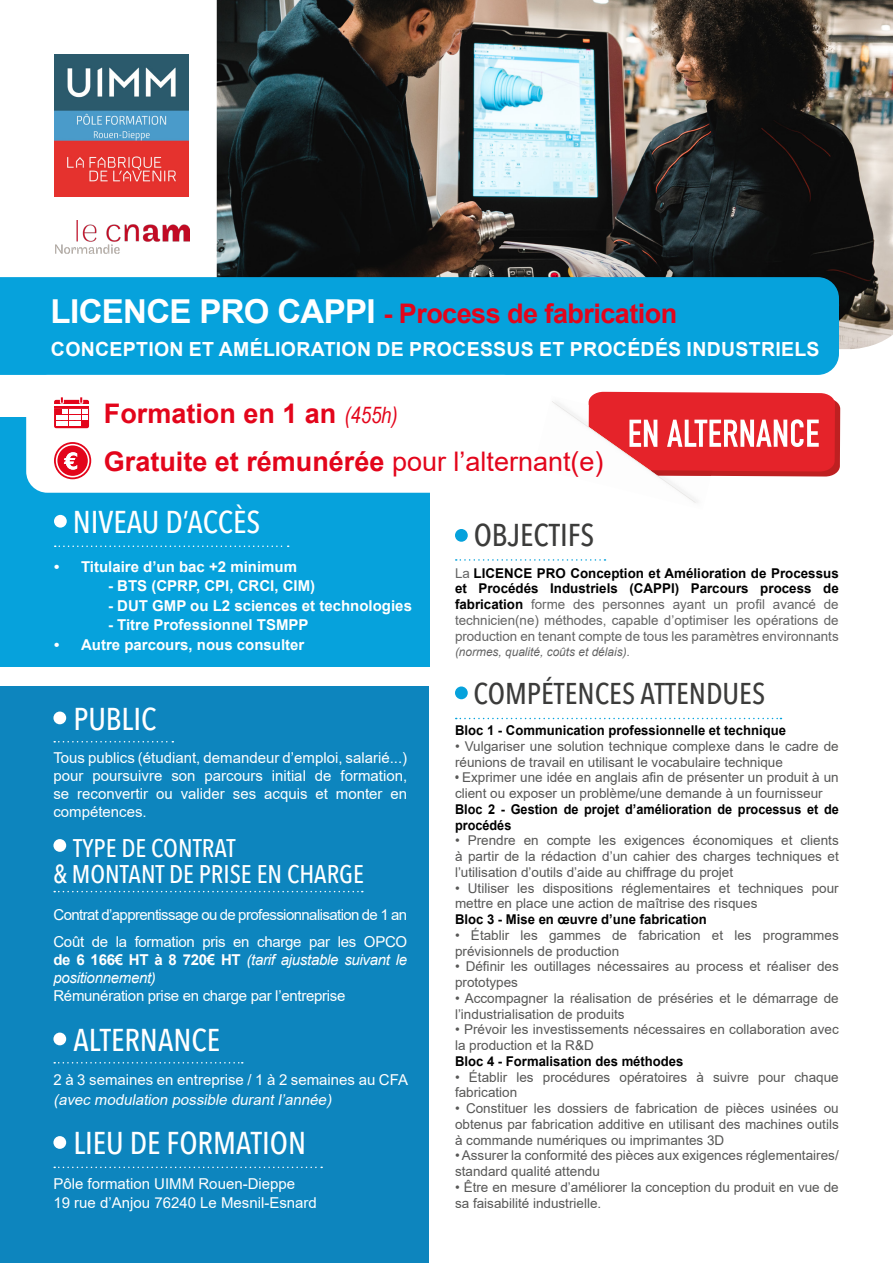
<style>
.page{position:relative;width:893px;height:1263px;background:#fff}
.page>*{position:absolute;margin:0;border:0;box-sizing:border-box;transform-origin:0 0}
.t1{font:500 31.5px "Avenir Next Condensed";color:#fff}
.t2{font:500 31.5px "Avenir Next Condensed";color:#3c3c3b}
.t3{font:500 30px "Avenir Next Condensed";color:#3c3c3b}
.t4{font:700 27px/48px "Arial";color:#e3051b}
.t5{font:700 27px "Arial";letter-spacing:-.02em;color:#e2051b}
.t6{font:500 25.5px/25.5px "Avenir Next Condensed";color:#fff}
.t7{font:700 19.5px "Arial";letter-spacing:.015em;color:#fff}
.t8{font:15px/18px "Arial";color:#fff;text-align:justify}
.t9{font:700 15px "Arial";color:#fff}
.t10{font:15px/27px "Arial";letter-spacing:-.04em;color:#fff}
.t11{font:italic 15px/18px "Arial";letter-spacing:-.02em;color:#fff}
.t12{font:15px "Arial";letter-spacing:-.02em;color:#fff}
.t13{font:italic 15px "Arial";color:#fff}
.t14{font:13.5px/15.8px "Arial";color:#575756}
.t15{font:13.5px/15.8px "Arial";color:#646464;text-align:justify}
.t16{font:700 13.5px "Arial";color:#000}
.t17{font:700 13.5px/15.8px "Arial";color:#000;scale:.94 1}
.t18{font:italic 12px "Arial";color:#646464}
.s1{font-size:33px;color:#fff}
.s2{font-family:"Arial Narrow";font-weight:400;font-style:italic;font-size:22.5px}
.s3{font-weight:400}
.s4{font-weight:700;font-style:normal}
.s5{font-weight:700;color:#000}
.s6{font-family:"Arial Narrow";font-weight:700}
</style>
<div class="page">
<img style="left:217px;top:0;width:676px;height:349px">
<div style="left:455px;top:529px;width:13px;height:13px;background:#06a2dc;border-radius:50%"></div>
<svg style="left:456px;top:559px;width:149px;height:2px"></svg>
<div style="left:455px;top:686px;width:13px;height:13px;background:#06a2dc;border-radius:50%"></div>
<svg style="left:456px;top:718px;width:325px;height:1px"></svg>
<div style="left:0;top:277px;width:839px;height:98px;background:#06a2dc"></div>
<img style="left:55px;top:54px;width:133px;height:142px">
<img style="left:55px;top:221px;width:134px;height:33px">
<div style="left:0;top:687px;width:429px;height:576px;background:#0d85be"></div>
<div style="left:0;top:418px;width:429px;height:249px;background:#06a2dc"></div>
<div style="left:26px;top:375px;width:499px;height:118px;background:#fff;border-radius:21px"></div>
<div style="left:53px;top:711px;width:13px;height:13px;background:#fff;border-radius:50%"></div>
<svg style="left:54px;top:741px;width:119px;height:1px"></svg>
<div style="left:53px;top:839px;width:13px;height:13px;background:#fff;border-radius:50%"></div>
<svg style="left:54px;top:891px;width:309px;height:1px"></svg>
<div style="left:53px;top:1032px;width:13px;height:13px;background:#fff;border-radius:50%"></div>
<svg style="left:54px;top:1062px;width:189px;height:1px"></svg>
<div style="left:53px;top:1136px;width:13px;height:13px;background:#fff;border-radius:50%"></div>
<svg style="left:54px;top:1166px;width:268px;height:2px"></svg>
<div style="left:54px;top:515px;width:13px;height:13px;background:#fff;border-radius:50%"></div>
<svg style="left:55px;top:545px;width:234px;height:2px"></svg>
<svg style="left:552px;top:392px;width:288px;height:111px"></svg>
<svg style="left:54px;top:397px;width:35px;height:31px"></svg>
<svg style="left:54px;top:442px;width:37px;height:37px"></svg>
<h3 class="t5" style="left:51px;top:295px;width:628px"><span class="s1">LICENCE PRO CAPPI</span> - Process de fabrication</h3>
<h3 class="t7" style="left:51px;top:336px;width:770px">CONCEPTION ET AMÉLIORATION DE PROCESSUS ET PROCÉDÉS INDUSTRIELS</h3>
<h3 class="t4" style="left:104px;top:390px;width:501px">Formation en 1 an <span class="s2">(455h)<br></span>Gratuite et rémunérée <span class="s3">pour l’alternant(e)</span></h3>
<h1 class="t1" style="left:73px;top:503px;width:189px">NIVEAU D’ACCÈS</h1>
<p class="t9" style="left:54px;top:556px;width:245px">• Titulaire d’un bac +2 minimum</p>
<p class="t9" style="left:108px;top:576px;width:209px">- BTS (CPRP, CPI, CRCI, CIM)</p>
<p class="t9" style="left:108px;top:595px;width:305px">- DUT GMP ou L2 sciences et technologies</p>
<p class="t9" style="left:108px;top:615px;width:202px">- Titre Professionnel TSMPP</p>
<p class="t9" style="left:54px;top:634px;width:252px">• Autre parcours, nous consulter</p>
<h1 class="t1" style="left:73px;top:699px;width:85px">PUBLIC</h1>
<p class="t8" style="left:53px;top:748px;width:355px">Tous publics (étudiant, demandeur d’emploi, salarié...) pour poursuivre son parcours initial de formation, se reconvertir ou valider ses acquis et monter en compétences.</p>
<h3 class="t6" style="left:53px;top:835px;width:312px;text-indent:20px">TYPE DE CONTRAT<br>&amp; MONTANT DE PRISE EN CHARGE</h3>
<p class="t10" style="left:53px;top:901px;width:355px">Contrat d’apprentissage ou de professionnalisation de 1 an<br>Coût de la formation pris en charge par les OPCO</p>
<p class="t11" style="left:53px;top:951px;width:355px"><span class="s4">de 6 166€ HT à 8 720€ HT</span> (tarif ajustable suivant le positionnement)</p>
<p class="t12" style="left:53px;top:985px;width:293px">Rémunération prise en charge par l’entreprise</p>
<h1 class="t1" style="left:73px;top:1020px;width:148px">ALTERNANCE</h1>
<p class="t8" style="left:53px;top:1071px;width:356px">2 à 3 semaines en entreprise / 1 à 2 semaines au CFA</p>
<p class="t13" style="left:53px;top:1089px;width:283px">(avec modulation possible durantl’année)</p>
<h1 class="t1" style="left:73px;top:1124px;width:234px">LIEU DE FORMATION</h1>
<p class="t8" style="left:53px;top:1173px;width:265px;line-height:19.5px">Pôle formation UIMM Rouen-Dieppe<br>19 rue d’Anjou 76240 Le Mesnil-Esnard</p>
<h1 class="t2" style="left:474px;top:516px;width:122px">OBJECTIFS</h1>
<p class="t15" style="left:455px;top:565px;width:385px">La <span class="s5">LICENCE PRO Conception et Amélioration de Processus et Procédés Industriels (CAPPI) Parcours process de fabrication</span> forme des personnes ayant un profil avancé de technicien(ne) méthodes, capable d’optimiser les opérations de production en tenant compte de tous les paramètres environnants</p>
<p class="t18" style="left:455px;top:644px;width:176px">(normes, qualité, coûts et délais).</p>
<h2 class="t3" style="left:473px;top:675px;width:293px">COMPÉTENCES ATTENDUES</h2>
<p class="t16" style="left:455px;top:721px;width:333px">Bloc 1 - Communication professionnelle et technique</p>
<p class="t14" style="left:455px;top:738px;width:385px">• Vulgariser une solution technique complexe dans le cadre de réunions de travail en utilisant le vocabulaire technique</p>
<p class="t14" style="left:455px;top:769px;width:385px"><span class="s6">•</span> Exprimer une idée en anglais afin de présenter un produit à un client ou exposer un problème/une demande à un fournisseur</p>
<p class="t17" style="left:455px;top:801px;width:410px">Bloc 2 - Gestion de projet d’amélioration de processus et de procédés</p>
<p class="t14" style="left:455px;top:832px;width:385px;text-align:justify">• Prendre en compte les exigences économiques et clients à partir de la rédaction d’un cahier des charges techniques et l’utilisation d’outils d’aide au chiffrage du projet</p>
<p class="t14" style="left:455px;top:880px;width:385px">• Utiliser les dispositions réglementaires et techniques pour mettre en place une action de maîtrise des risques</p>
<p class="t16" style="left:455px;top:910px;width:253px">Bloc 3 - Mise en œuvre d’une fabrication</p>
<p class="t14" style="left:455px;top:927px;width:385px">• Établir les gammes de fabrication et les programmes prévisionnels de production</p>
<p class="t14" style="left:455px;top:958px;width:385px">• Définir les outillages nécessaires au process et réaliser des prototypes</p>
<p class="t14" style="left:455px;top:990px;width:385px">• Accompagner la réalisation de préséries et le démarrage de l’industrialisation de produits</p>
<p class="t14" style="left:455px;top:1022px;width:385px">• Prévoir les investissements nécessaires en collaboration avec la production et la R&amp;D</p>
<p class="t16" style="left:455px;top:1051px;width:230px">Bloc 4 - Formalisation des méthodes</p>
<p class="t14" style="left:455px;top:1069px;width:385px">• Établir les procédures opératoires à suivre pour chaque fabrication</p>
<p class="t14" style="left:455px;top:1100px;width:385px;text-align:justify">• Constituer les dossiers de fabrication de pièces usinées ou obtenus par fabrication additive en utilisant des machines outils à commande numériques ou imprimantes 3D</p>
<p class="t14" style="left:455px;top:1147px;width:385px">• Assurer la conformité des pièces aux exigences réglementaires/ standard qualité attendu</p>
<p class="t14" style="left:455px;top:1179px;width:385px">• Être en mesure d’améliorer la conception du produit en vue de sa faisabilité industrielle.</p>
</div>
